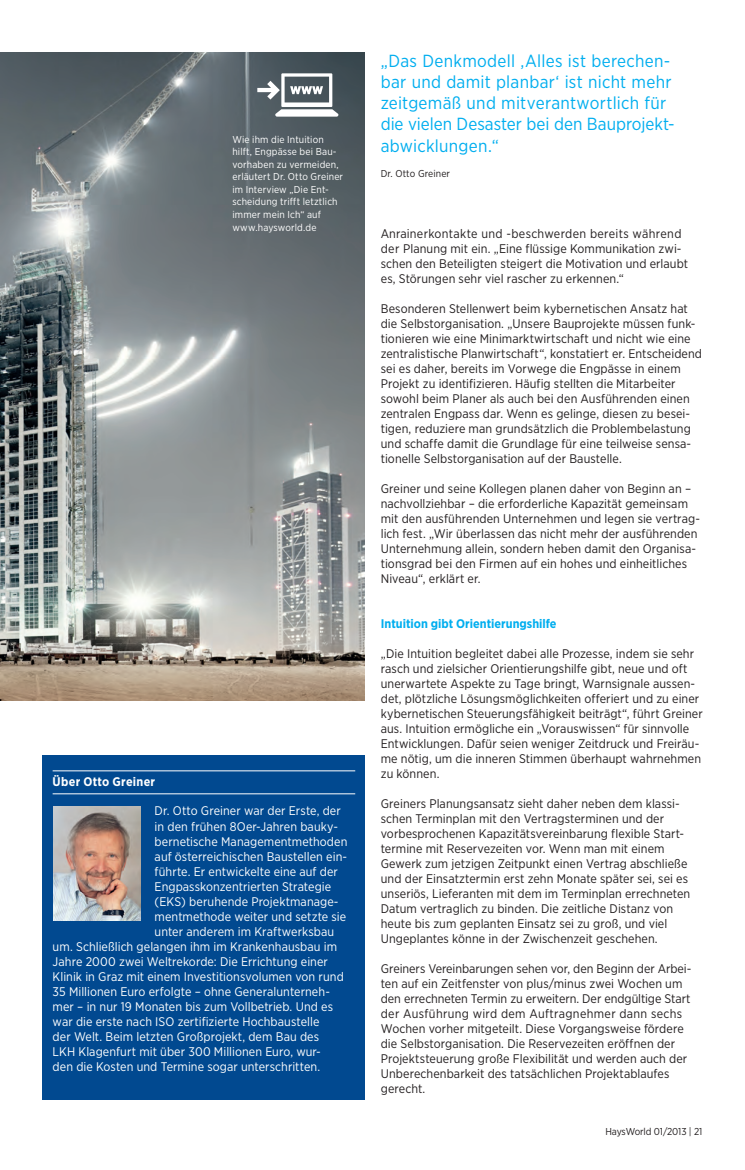
<style>
.page{position:relative;width:745px;height:1170px;background:#fff}
.page>*{position:absolute;margin:0;border:0;box-sizing:border-box;transform-origin:0 0}
.t1{font:17.5px/21.2px "Gotham Narrow";letter-spacing:.015em;color:#00aeef}
.Bodycopy{font:12.5px/15px "Gotham Narrow";letter-spacing:.005em;color:#231f20}
.t2{font:12.5px "Gotham Narrow";letter-spacing:.005em;color:#fff}
.Bodycopy-2{font:700 12.5px "Gotham Narrow";color:#00aeef}
.t3{font:700 12.5px "Gotham Narrow";letter-spacing:.02em;color:#fff}
.Bodycopy-3{font:10px/12.5px "Gotham Narrow";letter-spacing:.015em;color:#fff}
.t4{font:10px "Gotham Narrow";letter-spacing:-.01em;color:#231f20}
.t5{font:10px "Gotham Narrow";letter-spacing:.01em;color:#231f20}
</style>
<div class="page">
<img style="left:0;top:52px;width:365px;height:648px">
<div style="left:43px;top:755px;width:322px;height:344px;background:#014990"></div>
<hr style="left:53px;top:770px;width:302px;height:1px;background:#fff">
<hr style="left:53px;top:793px;width:302px;height:1px;background:#fff">
<img style="left:53px;top:806px;width:87px;height:114px">
<svg style="left:257px;top:73px;width:81px;height:44px"></svg>
<p class="Bodycopy-3" style="left:232px;top:133px;width:112px">Wie ihm die Intuition hilft, Engpässe bei Bau&shy;vorhaben zu vermeiden, erläutert Dr. Otto Greiner im Interview „Die Ent&shy;scheidung trifft letztlich immer mein Ich“ auf www.haysworld.de</p>
<p class="t3" style="left:53px;top:773px;width:104px">Über Otto Greiner</p>
<p class="t2" style="left:154px;top:803px;width:188px">Dr. Otto Greiner war der Erste, der</p>
<p class="t2" style="left:154px;top:818px;width:185px">in den frühen 8Oer-Jahren bauky-</p>
<p class="t2" style="left:154px;top:833px;width:194px">bernetische Managementmethoden</p>
<p class="t2" style="left:154px;top:848px;width:194px">auf österreichischen Baustellen ein-</p>
<p class="t2" style="left:154px;top:863px;width:185px">führte. Er entwickelte eine auf der</p>
<p class="t2" style="left:154px;top:878px;width:178px">Engpasskonzentrierten Strategie</p>
<p class="t2" style="left:154px;top:893px;width:185px">(EKS) beruhende Projektmanage-</p>
<p class="t2" style="left:154px;top:908px;width:193px">mentmethode weiter und setzte sie</p>
<p class="t2" style="left:154px;top:923px;width:181px">unter anderem im Kraftwerksbau</p>
<p class="t2" style="left:53px;top:938px;width:286px">um. Schließlich gelangen ihm im Krankenhausbau im</p>
<p class="t2" style="left:53px;top:953px;width:277px">Jahre 2000 zwei Weltrekorde: Die Errichtung einer</p>
<p class="t2" style="left:53px;top:968px;width:292px">Klinik in Graz mit einem Investitionsvolumen von rund</p>
<p class="t2" style="left:53px;top:983px;width:279px">35 Millionen Euro erfolgte – ohne Generalunterneh-</p>
<p class="t2" style="left:53px;top:998px;width:282px">mer – in nur 19 Monaten bis zum Vollbetrieb. Und es</p>
<p class="t2" style="left:53px;top:1013px;width:268px">war die erste nach ISO zertifizierte Hochbaustelle</p>
<p class="t2" style="left:53px;top:1028px;width:268px">der Welt. Beim letzten Großprojekt, dem Bau des</p>
<p class="t2" style="left:53px;top:1043px;width:269px">LKH Klagenfurt mit über 300 Millionen Euro, wur-</p>
<p class="t2" style="left:53px;top:1058px;width:269px">den die Kosten und Termine sogar unterschritten.</p>
<p class="t1" style="left:380px;top:49px;width:293px">„Das Denkmodell ‚Alles ist berechen&shy;bar und damit planbar‘ ist nicht mehr zeitgemäß und mitverantwortlich für die vielen Desaster bei den Bauprojekt&shy;abwicklungen.“</p>
<p class="t5" style="left:380px;top:167px;width:71px">Dr. Otto Greiner</p>
<p class="Bodycopy" style="left:380px;top:225px;width:309px">Anrainerkontakte und -beschwerden bereits während der Planung mit ein. „Eine flüssige Kommunikation zwi&shy;schen den Beteiligten steigert die Motivation und erlaubt es, Störungen sehr viel rascher zu erkennen.“</p>
<p class="Bodycopy" style="left:380px;top:300px;width:322px">Besonderen Stellenwert beim kybernetischen Ansatz hat die Selbstorganisation. „Unsere Bauprojekte müssen funk&shy;tionieren wie eine Minimarktwirtschaft und nicht wie eine zentralistische Planwirtschaft“, konstatiert er. Entscheidend sei es daher, bereits im Vorwege die Engpässe in einem Projekt zu identifizieren. Häufig stellten die Mitarbeiter sowohl beim Planer als auch bei den Ausführenden einen zentralen Engpass dar. Wenn es gelinge, diesen zu besei&shy;tigen, reduziere man grundsätzlich die Problembelastung und schaffe damit die Grundlage für eine teilweise sensa&shy;tionelle Selbstorganisation auf der Baustelle.</p>
<p class="Bodycopy" style="left:380px;top:480px;width:320px">Greiner und seine Kollegen planen daher von Beginn an – nachvollziehbar – die erforderliche Kapazität gemeinsam mit den ausführenden Unternehmen und legen sie vertrag&shy;lich fest. „Wir überlassen das nicht mehr der ausführenden Unternehmung allein, sondern heben damit den Organisa&shy;tionsgrad bei den Firmen auf ein hohes und einheitliches Niveau“, erklärt er.</p>
<p class="Bodycopy-2" style="left:380px;top:615px;width:177px">Intuition gibt Orientierungshilfe</p>
<p class="Bodycopy" style="left:380px;top:645px;width:323px">„Die Intuition begleitet dabei alle Prozesse, indem sie sehr rasch und zielsicher Orientierungshilfe gibt, neue und oft unerwartete Aspekte zu Tage bringt, Warnsignale aussen&shy;det, plötzliche Lösungsmöglichkeiten offeriert und zu einer kybernetischen Steuerungsfähigkeit beiträgt“, führt Greiner aus. Intuition ermögliche ein „Vorauswissen“ für sinnvolle Entwicklungen. Dafür seien weniger Zeitdruck und Freiräu&shy;me nötig, um die inneren Stimmen überhaupt wahrnehmen zu können.</p>
<p class="Bodycopy" style="left:380px;top:795px;width:311px">Greiners Planungsansatz sieht daher neben dem klassi&shy;schen Terminplan mit den Vertragsterminen und der vorbesprochenen Kapazitätsvereinbarung flexible Start&shy;termine mit Reservezeiten vor. Wenn man mit einem Gewerk zum jetzigen Zeitpunkt einen Vertrag abschließe und der Einsatztermin erst zehn Monate später sei, sei es unseriös, Lieferanten mit dem im Terminplan errechneten Datum vertraglich zu binden. Die zeitliche Distanz von heute bis zum geplanten Einsatz sei zu groß, und viel Ungeplantes könne in der Zwischenzeit geschehen.</p>
<p class="Bodycopy" style="left:380px;top:960px;width:312px">Greiners Vereinbarungen sehen vor, den Beginn der Arbei&shy;ten auf ein Zeitfenster von plus/minus zwei Wochen um den errechneten Termin zu erweitern. Der endgültige Start der Ausführung wird dem Auftragnehmer dann sechs Wochen vorher mitgeteilt. Diese Vorgangsweise fördere die Selbstorganisation. Die Reservezeiten eröffnen der Projektsteuerung große Flexibilität und werden auch der Unberechenbarkeit des tatsächlichen Projektablaufes gerecht.</p>
<p class="t4" style="left:605px;top:1125px;width:98px">HaysWorld 01/2013 | 21</p>
</div>
